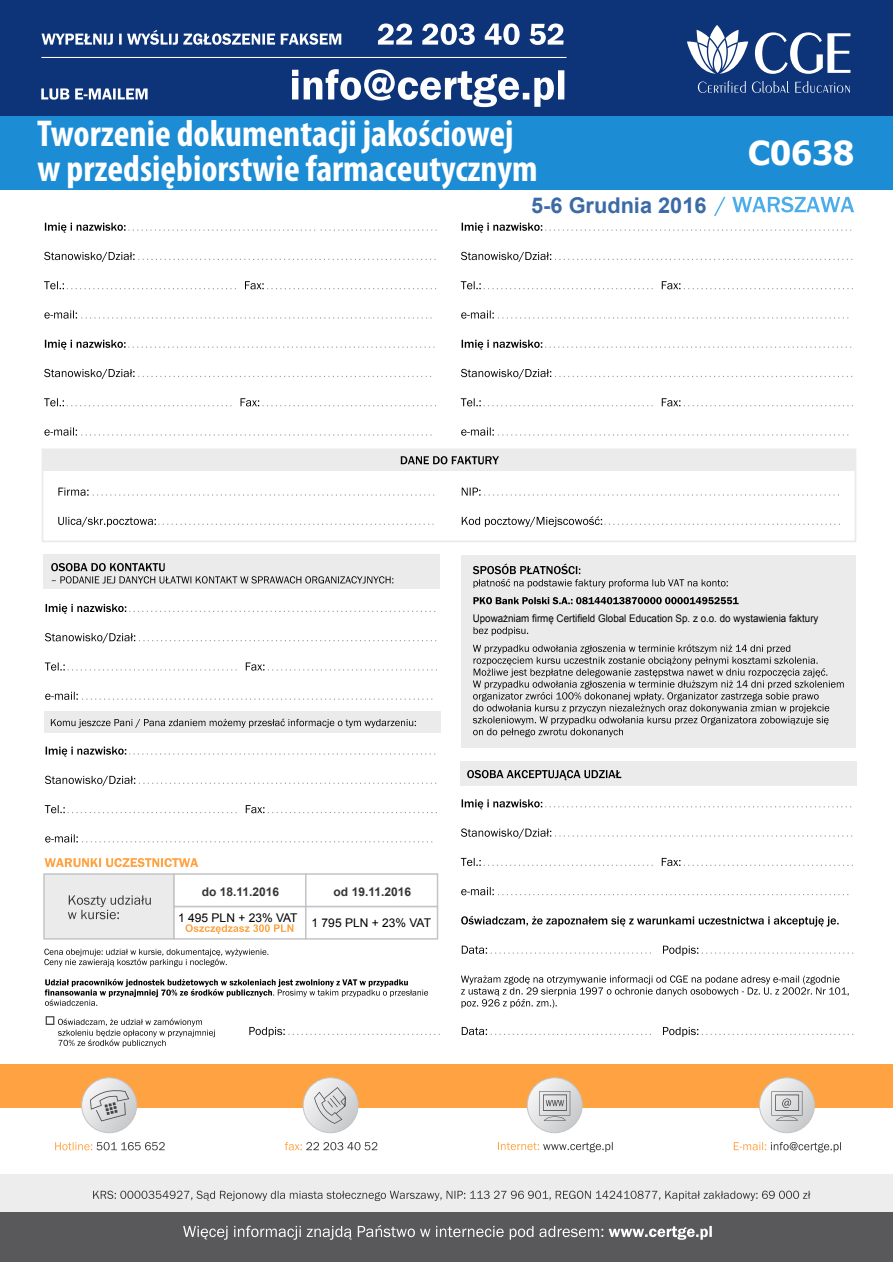
<style>
.page{position:relative;width:893px;height:1262px;background:#fff}
.page>*{position:absolute;margin:0;border:0;box-sizing:border-box;transform-origin:0 0}
.t1{font:700 condensed 37.5px/35.1px "Myriad Pro";color:#fff}
.t2{font:700 33px "Tahoma";color:#fff}
.t3{font:700 21.75px "Arial";color:#3b6ba6}
.t4{font:12px "Arial";color:#000}
.t5{font:700 12px "Arial";color:#363638}
.t6{font:10.5px "Arial";color:#000;scale:.93 1}
</style>
<div class="page">
<div style="left:0;top:99px;width:892px;height:91px;background:#1c8cd4"></div>
<div style="left:0;top:1174px;width:892px;height:38px;background:#ededed"></div>
<div style="left:0;top:1064px;width:892px;height:43px;background:#ffa342"></div>
<div style="left:0;top:1212px;width:892px;height:50px;background:#59595c"></div>
<svg style="left:183px;top:1225px;width:528px;height:14px"></svg>
<svg style="left:93px;top:1190px;width:717px;height:11px"></svg>
<svg style="left:82px;top:1077px;width:55px;height:55px"></svg>
<div style="left:81px;top:1077px;width:56px;height:56px;border:1px solid #c2c4c7;border-radius:50%"></div>
<svg style="left:90px;top:1089px;width:39px;height:32px"></svg>
<svg style="left:55px;top:1142px;width:110px;height:8px"></svg>
<svg style="left:303px;top:1077px;width:55px;height:55px"></svg>
<div style="left:303px;top:1077px;width:55px;height:56px;border:1px solid #c2c4c7;border-radius:50%"></div>
<svg style="left:314px;top:1087px;width:32px;height:36px"></svg>
<svg style="left:285px;top:1142px;width:92px;height:8px"></svg>
<svg style="left:527px;top:1077px;width:55px;height:55px"></svg>
<div style="left:527px;top:1077px;width:55px;height:56px;border:1px solid #c2c4c7;border-radius:50%"></div>
<svg style="left:539px;top:1091px;width:31px;height:29px"></svg>
<svg style="left:498px;top:1142px;width:114px;height:10px"></svg>
<svg style="left:759px;top:1077px;width:55px;height:55px"></svg>
<div style="left:759px;top:1077px;width:55px;height:56px;border:1px solid #c2c4c7;border-radius:50%"></div>
<svg style="left:771px;top:1091px;width:31px;height:29px"></svg>
<svg style="left:733px;top:1142px;width:108px;height:10px"></svg>
<div style="left:0;top:0;width:892px;height:116px;background:#0d3378"></div>
<svg style="left:687px;top:25px;width:61px;height:49px"></svg>
<svg style="left:698px;top:81px;width:151px;height:12px"></svg>
<svg style="left:755px;top:32px;width:95px;height:42px"></svg>
<svg style="left:41px;top:30px;width:300px;height:15px"></svg>
<svg style="left:378px;top:24px;width:185px;height:21px"></svg>
<svg style="left:41px;top:88px;width:107px;height:12px"></svg>
<svg style="left:292px;top:69px;width:272px;height:38px"></svg>
<hr style="left:41px;top:57px;width:525px;height:1px;background:#fff">
<div style="left:460px;top:761px;width:396px;height:25px;background:#ebebeb"></div>
<div style="left:42px;top:448px;width:814px;height:94px;border:2px solid #ebebeb"></div>
<div style="left:43px;top:554px;width:396px;height:34px;background:#ebebeb"></div>
<div style="left:44px;top:711px;width:396px;height:22px;background:#ebebeb"></div>
<svg style="left:44px;top:252px;width:391px;height:10px"></svg>
<svg style="left:44px;top:281px;width:192px;height:8px"></svg>
<svg style="left:245px;top:281px;width:191px;height:8px"></svg>
<svg style="left:44px;top:310px;width:387px;height:9px"></svg>
<svg style="left:45px;top:340px;width:389px;height:10px"></svg>
<svg style="left:44px;top:369px;width:387px;height:10px"></svg>
<svg style="left:44px;top:398px;width:187px;height:8px"></svg>
<svg style="left:240px;top:398px;width:196px;height:8px"></svg>
<svg style="left:44px;top:427px;width:387px;height:9px"></svg>
<svg style="left:45px;top:223px;width:391px;height:10px"></svg>
<svg style="left:461px;top:223px;width:390px;height:10px"></svg>
<svg style="left:461px;top:252px;width:391px;height:10px"></svg>
<svg style="left:461px;top:281px;width:191px;height:8px"></svg>
<svg style="left:661px;top:281px;width:191px;height:8px"></svg>
<svg style="left:461px;top:310px;width:387px;height:9px"></svg>
<svg style="left:461px;top:340px;width:390px;height:10px"></svg>
<svg style="left:461px;top:369px;width:391px;height:10px"></svg>
<svg style="left:461px;top:398px;width:191px;height:8px"></svg>
<svg style="left:661px;top:398px;width:191px;height:8px"></svg>
<svg style="left:461px;top:427px;width:387px;height:9px"></svg>
<svg style="left:45px;top:978px;width:383px;height:27px"></svg>
<svg style="left:46px;top:1016px;width:169px;height:31px"></svg>
<svg style="left:51px;top:563px;width:342px;height:20px"></svg>
<svg style="left:51px;top:718px;width:365px;height:10px"></svg>
<svg style="left:46px;top:604px;width:389px;height:10px"></svg>
<svg style="left:45px;top:633px;width:391px;height:10px"></svg>
<svg style="left:45px;top:662px;width:192px;height:8px"></svg>
<svg style="left:246px;top:662px;width:191px;height:8px"></svg>
<svg style="left:45px;top:691px;width:387px;height:9px"></svg>
<svg style="left:46px;top:746px;width:389px;height:10px"></svg>
<svg style="left:45px;top:775px;width:391px;height:11px"></svg>
<svg style="left:45px;top:805px;width:192px;height:8px"></svg>
<svg style="left:246px;top:805px;width:191px;height:8px"></svg>
<svg style="left:45px;top:834px;width:387px;height:8px"></svg>
<svg style="left:58px;top:487px;width:376px;height:9px"></svg>
<svg style="left:58px;top:517px;width:375px;height:10px"></svg>
<div style="left:43px;top:449px;width:812px;height:22px;background:#ebebeb"></div>
<svg style="left:401px;top:456px;width:98px;height:8px"></svg>
<svg style="left:461px;top:487px;width:374px;height:8px"></svg>
<svg style="left:461px;top:516px;width:378px;height:11px"></svg>
<svg style="left:467px;top:770px;width:154px;height:10px"></svg>
<svg style="left:461px;top:915px;width:377px;height:11px"></svg>
<svg style="left:461px;top:799px;width:390px;height:10px"></svg>
<svg style="left:461px;top:828px;width:391px;height:10px"></svg>
<svg style="left:461px;top:858px;width:191px;height:8px"></svg>
<svg style="left:661px;top:858px;width:191px;height:8px"></svg>
<svg style="left:461px;top:887px;width:387px;height:8px"></svg>
<svg style="left:461px;top:945px;width:190px;height:8px"></svg>
<svg style="left:663px;top:945px;width:190px;height:10px"></svg>
<svg style="left:44px;top:948px;width:224px;height:18px"></svg>
<svg style="left:43px;top:858px;width:396px;height:82px"></svg>
<div style="left:460px;top:554px;width:395px;height:193px;background:#ebebeb"></div>
<svg style="left:473px;top:563px;width:254px;height:25px"></svg>
<svg style="left:473px;top:597px;width:265px;height:7px"></svg>
<svg style="left:473px;top:627px;width:55px;height:8px"></svg>
<svg style="left:473px;top:644px;width:370px;height:93px"></svg>
<svg style="left:461px;top:975px;width:387px;height:33px"></svg>
<svg style="left:461px;top:1027px;width:190px;height:8px"></svg>
<svg style="left:663px;top:1027px;width:190px;height:10px"></svg>
<svg style="left:249px;top:1027px;width:191px;height:10px"></svg>
<svg style="left:714px;top:197px;width:140px;height:19px"></svg>
<h1 class="t1" style="left:37px;top:119px;width:502px">Tworzenie dokumentacji jakościowej w przedsiębiorstwie farmaceutycznym</h1>
<h3 class="t3" style="left:531px;top:197px;width:177px">5-6 Grudnia 2016</h3>
<h2 class="t2" style="left:748px;top:140px;width:108px">C0638</h2>
<p class="t6" style="left:472px;top:614px;width:373px">Upoważniam firmę Certifield Global Education Sp. z o.o. do wystawienia faktury</p>
<p class="t5" style="left:202px;top:887px;width:79px">do 18.11.2016</p>
<p class="t4" style="left:178px;top:913px;width:121px">1 495 PLN + 23% VAT</p>
<p class="t5" style="left:333px;top:887px;width:79px">od 19.11.2016</p>
<p class="t4" style="left:311px;top:918px;width:121px">1 795 PLN + 23% VAT</p>
</div>
